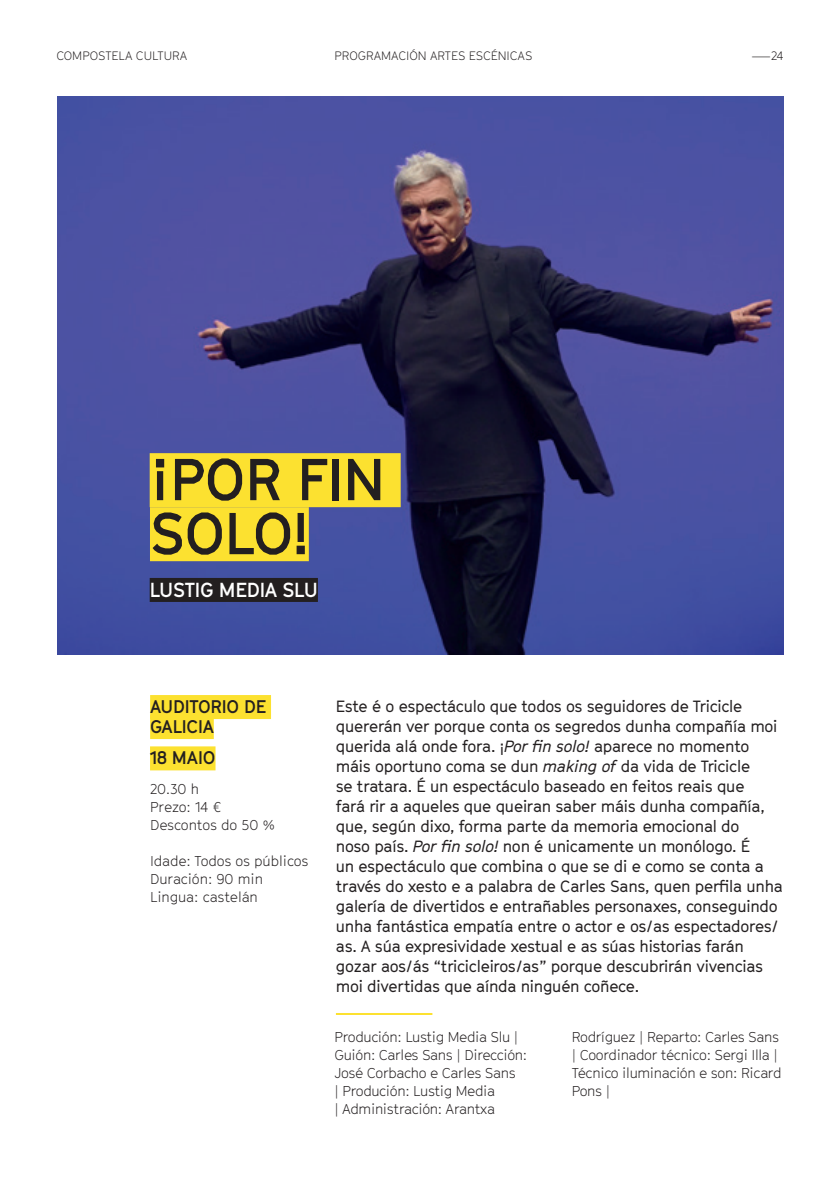
<style>
.page{position:relative;width:840px;height:1191px;background:#fff}
.page>*{position:absolute;margin:0;border:0;box-sizing:border-box;transform-origin:0 0}
._1_titulo_obra{font:700 58px/54px "GT Cinetype";letter-spacing:-.01em;color:#231f20}
._2_compañia{font:700 20px "GT Cinetype";letter-spacing:-.015em;color:#fff}
._3_lugar_e_data{font:700 18px/20px "GT Cinetype";letter-spacing:-.01em;color:#231f20}
._5_txt_obra{font:16px/20px "GT Cinetype";letter-spacing:-.015em;color:#231f20}
._6_ficha_tecnica{font:300 14px/18px "GT Cinetype";letter-spacing:-.02em;color:#231f20}
._4_hora_e_info{font:300 14px "GT Cinetype";color:#231f20}
.t1{font:300 12px "GT Cinetype";color:#231f20}
.s1{font-family:"Replica Std"}
.s2{font-style:italic}
</style>
<div class="page">
<img style="left:57px;top:96px;width:726px;height:558px">
<div style="left:150px;top:453px;width:250px;height:54px;background:#fce130"></div>
<div style="left:150px;top:507px;width:159px;height:54px;background:#fce130"></div>
<div style="left:150px;top:578px;width:168px;height:24px;background:#231f20"></div>
<hr style="left:336px;top:1013px;width:96px;height:2px;background:#fce130">
<div style="left:150px;top:695px;width:121px;height:24px;background:#fce130"></div>
<div style="left:150px;top:715px;width:64px;height:24px;background:#fce130"></div>
<div style="left:150px;top:746px;width:65px;height:24px;background:#fce130"></div>
<p class="t1" style="left:56px;top:49px;width:132px">COMPOSTELA CULTURA</p>
<p class="t1" style="left:334px;top:49px;width:199px">PROGRAMACIÓN ARTES ESCÉNICAS</p>
<p class="t1" style="left:751px;top:49px;width:33px"><span class="s1">—</span>24</p>
<p class="_1_titulo_obra" style="left:150px;top:452px;width:237px">¡POR FIN<br>SOLO!</p>
<p class="_2_compañia" style="left:150px;top:577px;width:170px">LUSTIG MEDIA SLU</p>
<p class="_3_lugar_e_data" style="left:150px;top:696px;width:118px">AUDITORIO DE<br>GALICIA</p>
<p class="_3_lugar_e_data" style="left:150px;top:747px;width:67px">18 MAIO</p>
<p class="_4_hora_e_info" style="left:150px;top:780px;width:50px">20.30 h</p>
<p class="_4_hora_e_info" style="left:150px;top:798px;width:73px">Prezo: 14 €</p>
<p class="_4_hora_e_info" style="left:150px;top:816px;width:127px">Descontos do 50 %</p>
<p class="_4_hora_e_info" style="left:150px;top:852px;width:160px">Idade: Todos os públicos</p>
<p class="_4_hora_e_info" style="left:150px;top:870px;width:114px">Duración: 90 min</p>
<p class="_4_hora_e_info" style="left:150px;top:888px;width:109px">Lingua: castelán</p>
<p class="_5_txt_obra" style="left:336px;top:695px;width:448px">Este é o espectáculo que todos os seguidores de Tricicle quererán ver porque conta os segredos dunha compañía moi querida alá onde fora. ¡<span class="s2">Por fin solo!</span> aparece no momento máis oportuno coma se dun <span class="s2">making of</span> da vida de Tricicle<br>se tratara. É un espectáculo baseado en feitos reais que<br>fará rir a aqueles que queiran saber máis dunha compañía, que, según dixo, forma parte da memoria emocional do<br>noso país. <span class="s2">Por fin solo!</span> non é unicamente un monólogo. É<br>un espectáculo que combina o que se di e como se conta a través do xesto e a palabra de Carles Sans, quen perfila unha galería de divertidos e entrañables personaxes, conseguindo unha fantástica empatía entre o actor e os/as espectadores/ as. A súa expresividade xestual e as súas historias farán gozar aos/ás “tricicleiros/as” porque descubrirán vivencias moi divertidas que aínda ninguén coñece.</p>
<p class="_6_ficha_tecnica" style="left:334px;top:1028px;width:194px">Produción: Lustig Media Slu |<br>Guión: Carles Sans | Dirección:<br>José Corbacho e Carles Sans<br>| Produción: Lustig Media<br>| Administración: Arantxa</p>
<p class="_6_ficha_tecnica" style="left:571px;top:1028px;width:211px">Rodríguez | Reparto: Carles Sans | Coordinador técnico: Sergi Illa |<br>Técnico iluminación e son: Ricard<br>Pons |</p>
</div>
